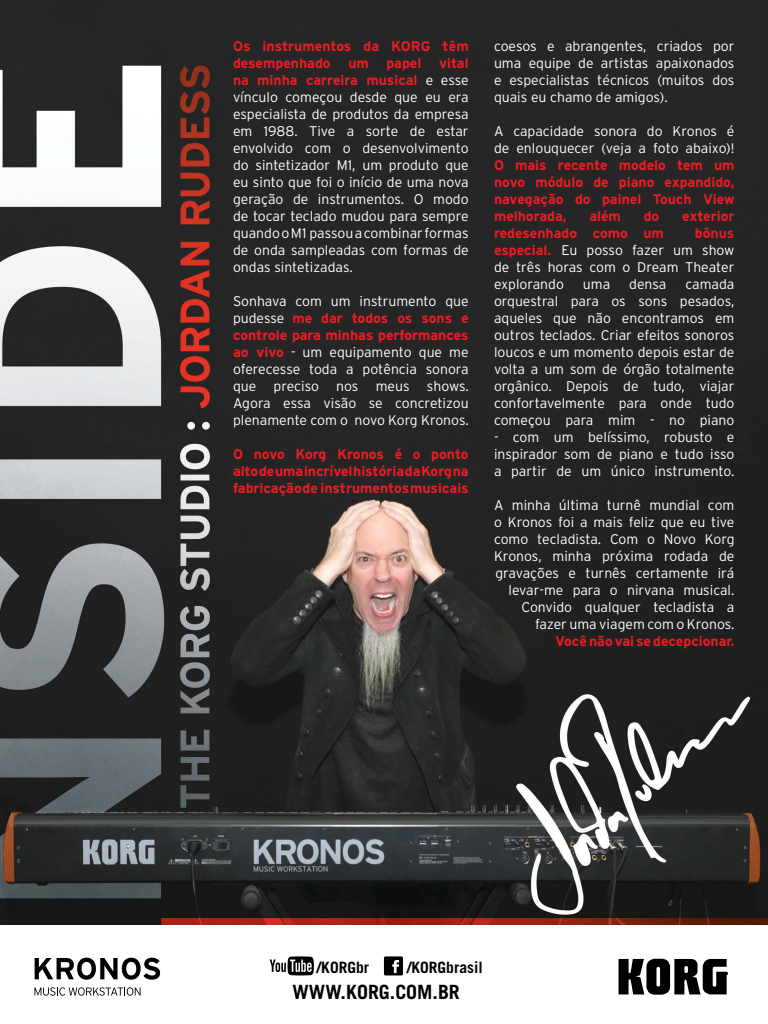
<style>
.page{position:relative;width:768px;height:1024px;background:#fff}
.page>*{position:absolute;margin:0;border:0;box-sizing:border-box;transform-origin:0 0}
.t1{font:700 19.7px "Trade Gothic LT Std";color:#000}
.t2{font:700 15.65px "Trade Gothic LT Std";color:#000}
.t3{font:300 14px/17px "Interstate";color:#fff;text-align:justify}
.t4{font:700 14px/17px "Interstate";color:#ed1c24;text-align:justify}
.s1{font-weight:700;color:#ed1c24}
</style>
<div class="page">
<img style="left:0;top:0;width:768px;height:924px">
<svg style="left:35px;top:958px;width:125px;height:22px"></svg>
<svg style="left:34px;top:987px;width:107px;height:9px"></svg>
<svg style="left:619px;top:959px;width:109px;height:36px"></svg>
<svg style="left:270px;top:956px;width:44px;height:19px"></svg>
<svg style="left:384px;top:956px;width:19px;height:19px"></svg>
<p class="t4" style="left:233px;top:37px;width:237px">Os instrumentos da KORG têm desempenhado</p>
<p class="t3" style="left:233px;top:54px;width:237px;text-indent:206px"><span class="s1">vital na minha carreira musical</span> e esse vínculo começou desde que eu era especialista de produtos da empresa em 1988. Tive a sorte de estar envolvido com o desenvolvimento do sintetizador M1, um produto que eu sinto que foi o início de uma nova geração de instrumentos. O modo de tocar teclado mudou para sempre quando o M1 passou a combinar formas de onda sampleadas com formas de ondas sintetizadas.</p>
<p class="t3" style="left:233px;top:292px;width:237px">Sonhava com um instrumento que pudesse <span class="s1">me dar todos os sons e controle para minhas performances ao vivo</span> - um equipamento que me oferecesse toda a potência sonora que preciso nos meus shows.<br>Agora essa visão se concretizou plenamente com o novo Korg Kronos.</p>
<p class="t4" style="left:233px;top:445px;width:237px">O novo Korg Kronos é o ponto alto de uma incrível história da Korg na fabricação de instrumentos musicais</p>
<p class="t4" style="left:348px;top:54px;width:22px">um</p>
<p class="t4" style="left:387px;top:54px;width:36px">papel</p>
<p class="t3" style="left:494px;top:37px;width:242px">coesos e abrangentes, criados por uma equipe de artistas apaixonados e especialistas técnicos (muitos dos quais eu chamo de amigos).</p>
<p class="t3" style="left:494px;top:122px;width:242px">A capacidade sonora do Kronos é de enlouquecer (veja a foto abaixo)!</p>
<p class="t4" style="left:494px;top:156px;width:242px">O mais recente modelo tem um novo módulo de piano expandido, navegação do painel Touch View melhorada,</p>
<p class="t4" style="left:589px;top:207px;width:33px">além</p>
<p class="t4" style="left:644px;top:207px;width:17px">do</p>
<p class="t4" style="left:682px;top:207px;width:54px">exterior</p>
<p class="t4" style="left:494px;top:224px;width:171px">redesenhado como um</p>
<p class="t3" style="left:494px;top:224px;width:242px;text-indent:201px"><span class="s1">bônus especial.</span> Eu posso fazer um show de três horas com o Dream Theater explorando</p>
<p class="t3" style="left:494px;top:275px;width:242px;text-indent:191px">camada orquestral para os sons pesados, aqueles que não encontramos em outros teclados. Criar efeitos sonoros loucos e um momento depois estar de volta a um som de órgão totalmente orgânico. Depois de tudo, viajar confortavelmente para onde tudo começou para mim - no piano</p>
<p class="t3" style="left:494px;top:428px;width:242px">- com um belíssimo, robusto e inspirador som de piano e tudo isso a partir de um único instrumento.</p>
<p class="t3" style="left:494px;top:496px;width:242px;text-align:right">A minha última turnê mundial com o Kronos foi a mais feliz que eu tive como tecladista. Com o Novo Korg<br>Kronos, minha próxima rodada de gravações e turnês certamente irá levar-me para o nirvana musical.<br>Convido qualquer tecladista a fazer uma viagem com o Kronos.</p>
<p class="t4" style="left:555px;top:632px;width:181px">Você não vai se decepcionar.</p>
<p class="t3" style="left:583px;top:275px;width:29px">uma</p>
<p class="t3" style="left:629px;top:275px;width:39px">densa</p>
<p class="t2" style="left:317px;top:957px;width:54px">/KORGbr</p>
<p class="t2" style="left:407px;top:957px;width:77px">/KORGbrasil</p>
<h1 class="t1" style="left:293px;top:980px;width:169px">WWW.KORG.COM.BR</h1>
</div>
